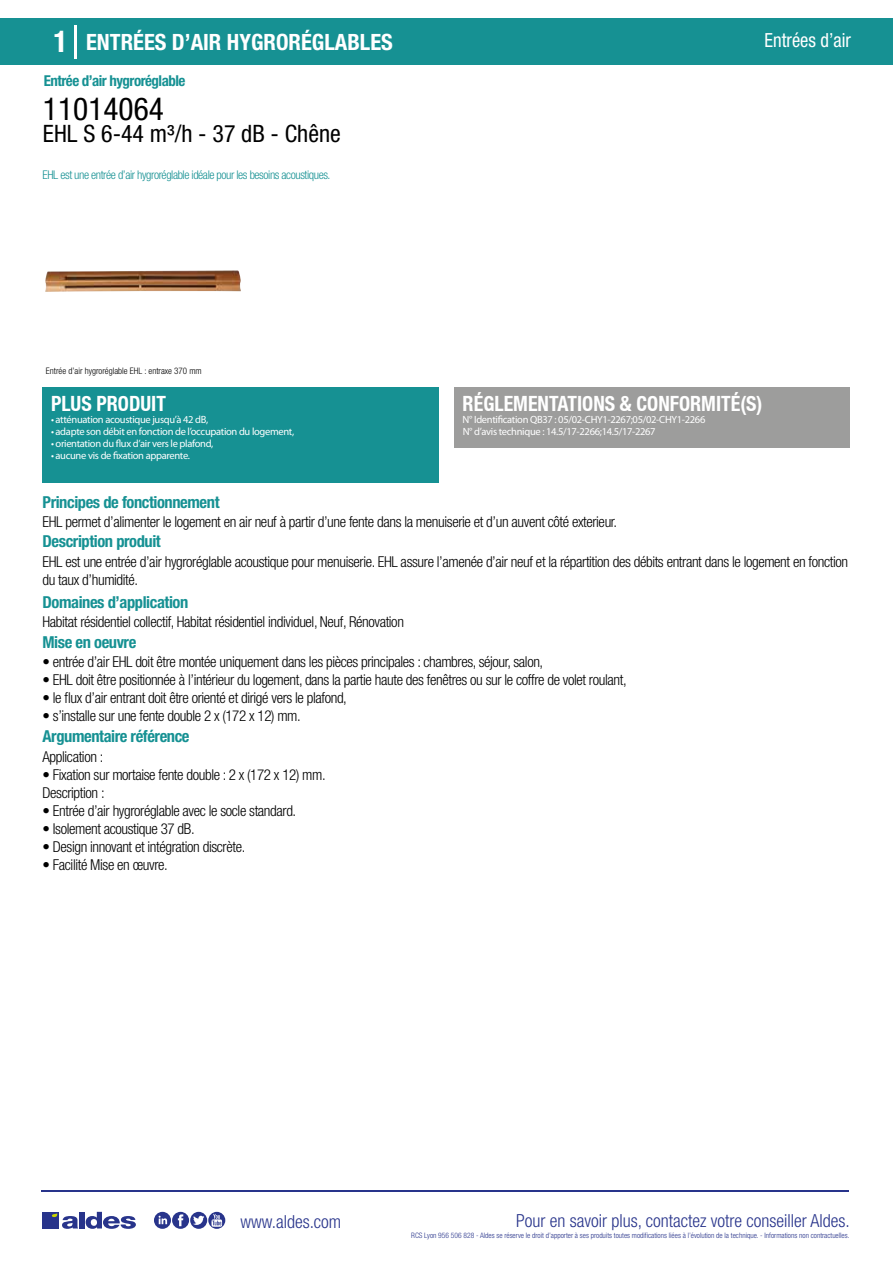
<style>
.page{position:relative;width:893px;height:1263px;background:#fff}
.page>*{position:absolute;margin:0;border:0;box-sizing:border-box;transform-origin:0 0}
.t1{font:condensed 31.5px "Helvetica Neue LT Std";color:#000}
.t2{font:condensed 24px "Helvetica Neue LT Std";color:#000}
.t3{font:700 condensed 22.5px "Helvetica Neue LT Std";color:#fff}
.t4{font:700 condensed 21px "Helvetica Neue";color:#fff;scale:.95 1}
.t5{font:condensed 19.5px "Helvetica Neue LT Std";color:#fff;scale:.95 1}
.t6{font:300 condensed 18px "Helvetica Neue";color:#28348b}
.t7{font:700 condensed 16.5px "Helvetica Neue LT Std";letter-spacing:-.025em;color:#169193}
.t8{font:300 condensed 15px/18px "Helvetica Neue LT Std";letter-spacing:-.025em;color:#000}
.t9{font:700 condensed 15px "Helvetica Neue LT Std";letter-spacing:-.035em;color:#169193}
.t10{font:300 condensed 12px "Helvetica Neue LT Std";letter-spacing:-.035em;color:#169193}
.t11{font:10.5px/12px "Myriad Pro";letter-spacing:-.03em;color:#fff}
.t12{font:300 condensed 9px "Helvetica Neue";color:#000}
.t13{font:300 condensed 7.5px "Helvetica Neue";color:#28348b}
.s1{font-size:30px}
</style>
<div class="page">
<div style="left:0;top:18px;width:893px;height:46px;background:#169193"></div>
<div style="left:454px;top:387px;width:396px;height:61px;background:#9d9d9c"></div>
<div style="left:43px;top:387px;width:396px;height:96px;background:#169193"></div>
<hr style="left:74px;top:25px;width:2px;height:33px;background:#fff">
<hr style="left:41px;top:1190px;width:808px;height:1px;background:#28348b">
<svg style="left:154px;top:1212px;width:71px;height:17px"></svg>
<div style="left:42px;top:1212px;width:17px;height:16px;background:#28348b"></div>
<div style="left:79px;top:1212px;width:5px;height:16px;background:#28348b"></div>
<svg style="left:86px;top:1212px;width:50px;height:17px"></svg>
<svg style="left:52px;top:1213px;width:26px;height:16px"></svg>
<h3 class="t3" style="left:54px;top:28px;width:341px"><span class="s1">1</span> ENTRÉES D’AIR HYGRORÉGLABLES</h3>
<h3 class="t5" style="left:765px;top:29px;width:92px">Entrées d’air</h3>
<p class="t9" style="left:44px;top:71px;width:143px">Entrée d’air hygroréglable</p>
<h1 class="t1" style="left:43px;top:91px;width:122px">11014064</h1>
<h2 class="t2" style="left:43px;top:120px;width:299px">EHL S 6-44 m³/h - 37 dB - Chêne</h2>
<p class="t10" style="left:43px;top:167px;width:289px">EHL est une entrée d’air hygroréglable idéale pour les besoins acoustiques.</p>
<p class="t12" style="left:46px;top:365px;width:157px">Entrée d’air hygroréglable EHL : entraxe 370 mm</p>
<h3 class="t4" style="left:51px;top:391px;width:122px">PLUS PRODUIT</h3>
<p class="t11" style="left:51px;top:413px;width:159px">• atténuation acoustique jusqu’à 42 dB,</p>
<p class="t11" style="left:51px;top:425px;width:245px">• adapte son débit en fonction de l’occupation du logement,</p>
<p class="t11" style="left:51px;top:437px;width:164px">• orientation du flux d’air vers le plafond,</p>
<p class="t11" style="left:51px;top:449px;width:141px">• aucune vis de fixation apparente.</p>
<h3 class="t4" style="left:463px;top:391px;width:317px">RÉGLEMENTATIONS &amp; CONFORMITÉ(S)</h3>
<p class="t11" style="left:463px;top:413px;width:244px">N° Identification QB37 : 05/02-CHY1-2267;05/02-CHY1-2266<br>N° d’avis technique : 14.5/17-2266;14.5/17-2267</p>
<p class="t7" style="left:43px;top:492px;width:179px">Principes de fonctionnement</p>
<p class="t7" style="left:43px;top:531px;width:120px">Description produit</p>
<p class="t8" style="left:43px;top:513px;width:576px">EHL permet d’alimenter le logement en air neuf à partir d’une fente dans la menuiserie et d’un auvent côté exterieur.</p>
<p class="t8" style="left:43px;top:552px;width:807px">EHL est une entrée d’air hygroréglable acoustique pour menuiserie. EHL assure l’amenée d’air neuf et la répartition des débits entrant dans le logement en fonction du taux d’humidité.</p>
<p class="t8" style="left:43px;top:613px;width:363px">Habitat résidentiel collectif, Habitat résidentiel individuel, Neuf, Rénovation</p>
<p class="t8" style="left:43px;top:652px;width:502px">• entrée d’air EHL doit être montée uniquement dans les pièces principales : chambres, séjour, salon,</p>
<p class="t8" style="left:43px;top:670px;width:586px">• EHL doit être positionnée à l’intérieur du logement, dans la partie haute des fenêtres ou sur le coffre de volet roulant,</p>
<p class="t8" style="left:43px;top:688px;width:306px">• le flux d’air entrant doit être orienté et dirigé vers le plafond,</p>
<p class="t8" style="left:43px;top:706px;width:260px">• s’installe sur une fente double 2 x (172 x 12) mm.</p>
<p class="t7" style="left:43px;top:592px;width:147px">Domaines d’application</p>
<p class="t7" style="left:43px;top:632px;width:95px">Mise en oeuvre</p>
<p class="t7" style="left:43px;top:726px;width:149px">Argumentaire référence</p>
<p class="t8" style="left:43px;top:747px;width:62px">Application :</p>
<p class="t8" style="left:43px;top:765px;width:285px">• Fixation sur mortaise fente double : 2 x (172 x 12) mm.<br>Description :</p>
<p class="t8" style="left:43px;top:801px;width:255px">• Entrée d’air hygroréglable avec le socle standard.</p>
<p class="t8" style="left:43px;top:819px;width:154px">• Isolement acoustique 37 dB.</p>
<p class="t8" style="left:43px;top:837px;width:204px">• Design innovant et intégration discrète.</p>
<p class="t8" style="left:43px;top:855px;width:127px">• Facilité Mise en œuvre.</p>
<p class="t6" style="left:240px;top:1211px;width:102px">www.aldes.com</p>
<p class="t6" style="left:516px;top:1211px;width:335px">Pour en savoir plus, contactez votre conseiller Aldes.</p>
<p class="t13" style="left:411px;top:1230px;width:440px">RCS Lyon 956 506 828 - Aldes se réserve le droit d’apporter à ses produits toutes modifications liées à l’évolution de la technique. - Informations non contractuelles.</p>
</div>
